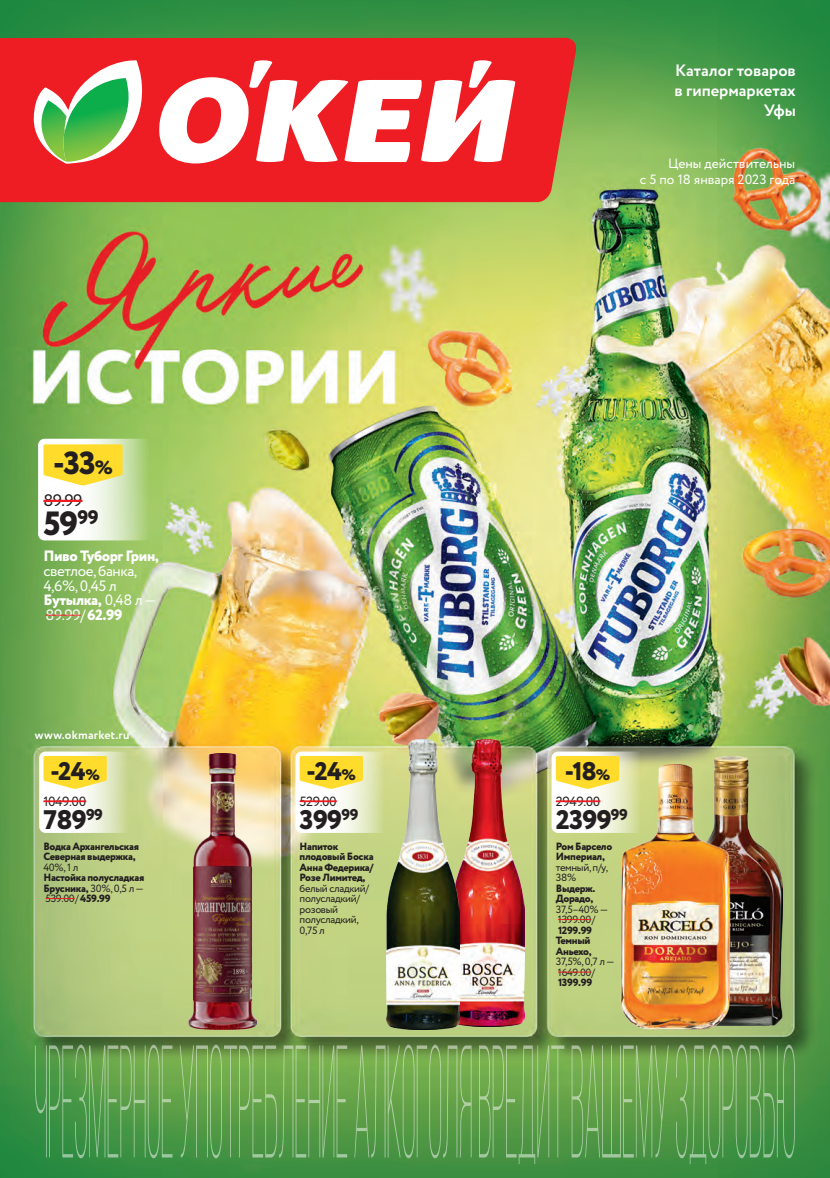
<style>
.page{position:relative;width:830px;height:1178px;background:#fff}
.page>*{position:absolute;margin:0;border:0;box-sizing:border-box;transform-origin:0 0}
.t1{font:800 33.6px "Circe";color:#231f20}
.t2{font:800 31.8px "Circe";color:#231f20}
.t3{font:800 26.85px "Circe";letter-spacing:-.03em;color:#231f20}
.t4{font:800 25.5px "Circe";color:#231f20}
.t5{font:16.65px "Circe";color:#231f20}
.t6{font:700 16.5px/19.8px "Circe";color:#fff;text-align:right}
.t7{font:15px/14.9px "Circe";letter-spacing:-.03em;color:#fff}
.t8{font:800 15px "Circe";letter-spacing:-.03em;color:#fff}
.t9{font:13.5px/16.2px "Circe";color:#fff;text-align:right}
.t10{font:13.35px "Circe";letter-spacing:-.03em;color:#231f20}
.t11{font:700 12px "Circe";letter-spacing:.02em;color:#fff}
.t12{font:800 10.5px/10.5px "Circe";letter-spacing:-.03em;color:#231f20}
.t13{font:10.5px/10.5px "Circe";letter-spacing:-.03em;color:#231f20}
.s1{font-size:19.2px}
.s2{font-weight:800}
.s3{font-size:15.3px}
.s4{font-weight:400}
</style>
<div class="page">
<img style="left:0;top:0;width:829px;height:1178px">
<img style="left:188px;top:753px;width:69px;height:276px">
<svg style="left:39px;top:751px;width:98px;height:82px"></svg>
<hr style="left:43px;top:800px;width:43px;height:2px;background:#ee1d23">
<svg style="left:43px;top:756px;width:64px;height:33px;background:#fddf45"></svg>
<svg style="left:46px;top:898px;width:29px;height:1px"></svg>
<img style="left:459px;top:739px;width:65px;height:287px">
<img style="left:386px;top:739px;width:73px;height:290px">
<svg style="left:295px;top:751px;width:98px;height:82px"></svg>
<hr style="left:299px;top:800px;width:37px;height:2px;background:#ee1d23">
<svg style="left:299px;top:756px;width:64px;height:33px;background:#fee046"></svg>
<svg style="left:38px;top:439px;width:122px;height:101px"></svg>
<hr style="left:43px;top:500px;width:39px;height:2px;background:#ee1d23">
<svg style="left:43px;top:444px;width:80px;height:41px;background:#fddf44"></svg>
<hr style="left:46px;top:615px;width:35px;height:1px;background:#ee1d23">
<img style="left:677px;top:756px;width:105px;height:270px">
<img style="left:620px;top:763px;width:110px;height:266px">
<svg style="left:551px;top:751px;width:98px;height:82px"></svg>
<hr style="left:555px;top:800px;width:45px;height:2px;background:#ee1d23">
<svg style="left:555px;top:756px;width:64px;height:33px;background:#fee046"></svg>
<hr style="left:557px;top:919px;width:34px;height:1px;background:#ee1d23">
<hr style="left:557px;top:972px;width:34px;height:1px;background:#ee1d23">
<div style="left:0;top:38px;width:575px;height:164px;background:#ee1d23"></div>
<svg style="left:158px;top:60px;width:357px;height:103px"></svg>
<svg style="left:33px;top:59px;width:109px;height:105px"></svg>
<svg style="left:35px;top:1045px;width:759px;height:119px;background:#64a251"></svg>
<h2 class="t2" style="left:53px;top:441px;width:61px">-33<span class="s1">%</span></h2>
<h3 class="t5" style="left:43px;top:490px;width:41px">89.99</h3>
<h1 class="t1" style="left:43px;top:501px;width:57px">59<sup>99</sup></h1>
<h3 class="t8" style="left:43px;top:545px;width:117px">Пиво Туборг Грин,</h3>
<h3 class="t7" style="left:43px;top:563px;width:115px">светлое, банка,<br>4,6%, 0,45 л<br><span class="s2">Бутылка,</span> 0,48 л —<br>89.99/<span class="s2">62.99</span></h3>
<p class="t11" style="left:35px;top:727px;width:96px">www.okmarket.ru</p>
<h3 class="t4" style="left:50px;top:754px;width:51px">-24<span class="s3">%</span></h3>
<p class="t10" style="left:43px;top:792px;width:44px">1049.00</p>
<h3 class="t3" style="left:43px;top:801px;width:61px">789<sup>99</sup></h3>
<p class="t12" style="left:43px;top:841px;width:97px">Водка Архангельская<br>Северная выдержка,</p>
<p class="t13" style="left:43px;top:862px;width:36px">40%, 1 л</p>
<p class="t12" style="left:43px;top:873px;width:102px;text-align:justify">Настойка полусладкая Брусника, <span class="s4">30%, 0,5 л — 539.00/</span> 459.99</p>
<h3 class="t4" style="left:306px;top:754px;width:51px">-24<span class="s3">%</span></h3>
<p class="t10" style="left:299px;top:792px;width:39px">529.00</p>
<h3 class="t3" style="left:299px;top:801px;width:60px">399<sup>99</sup></h3>
<p class="t12" style="left:299px;top:841px;width:75px">Напиток плодовый Боска<br>Анна Федерика/<br>Розе Лимитед,</p>
<p class="t13" style="left:299px;top:883px;width:71px">белый сладкий/ полусладкий/ розовый полусладкий,<br>0,75 л</p>
<h3 class="t6" style="left:674px;top:61px;width:123px">Каталог товаров в гипермаркетах<br>Уфы</h3>
<p class="t9" style="left:639px;top:156px;width:157px">Цены действительны<br>с 5 по 18 января 2023 года</p>
<h3 class="t4" style="left:564px;top:754px;width:47px">-18<span class="s3">%</span></h3>
<p class="t10" style="left:555px;top:792px;width:46px">2949.00</p>
<h3 class="t3" style="left:555px;top:801px;width:74px">2399<sup>99</sup></h3>
<p class="t12" style="left:555px;top:841px;width:58px">Ром Барсело<br>Империал,</p>
<p class="t13" style="left:555px;top:862px;width:54px">темный, п/у,<br>38%</p>
<p class="t12" style="left:555px;top:883px;width:41px">Выдерж.<br>Дорадо,</p>
<p class="t13" style="left:555px;top:904px;width:54px">37,5–40% —<br>1399.00/</p>
<p class="t12" style="left:555px;top:925px;width:38px">1299.99<br>Темный<br>Аньехо,</p>
<p class="t13" style="left:555px;top:956px;width:60px">37,5%, 0,7 л —<br>1649.00/</p>
<p class="t12" style="left:557px;top:978px;width:36px">1399.99</p>
</div>
